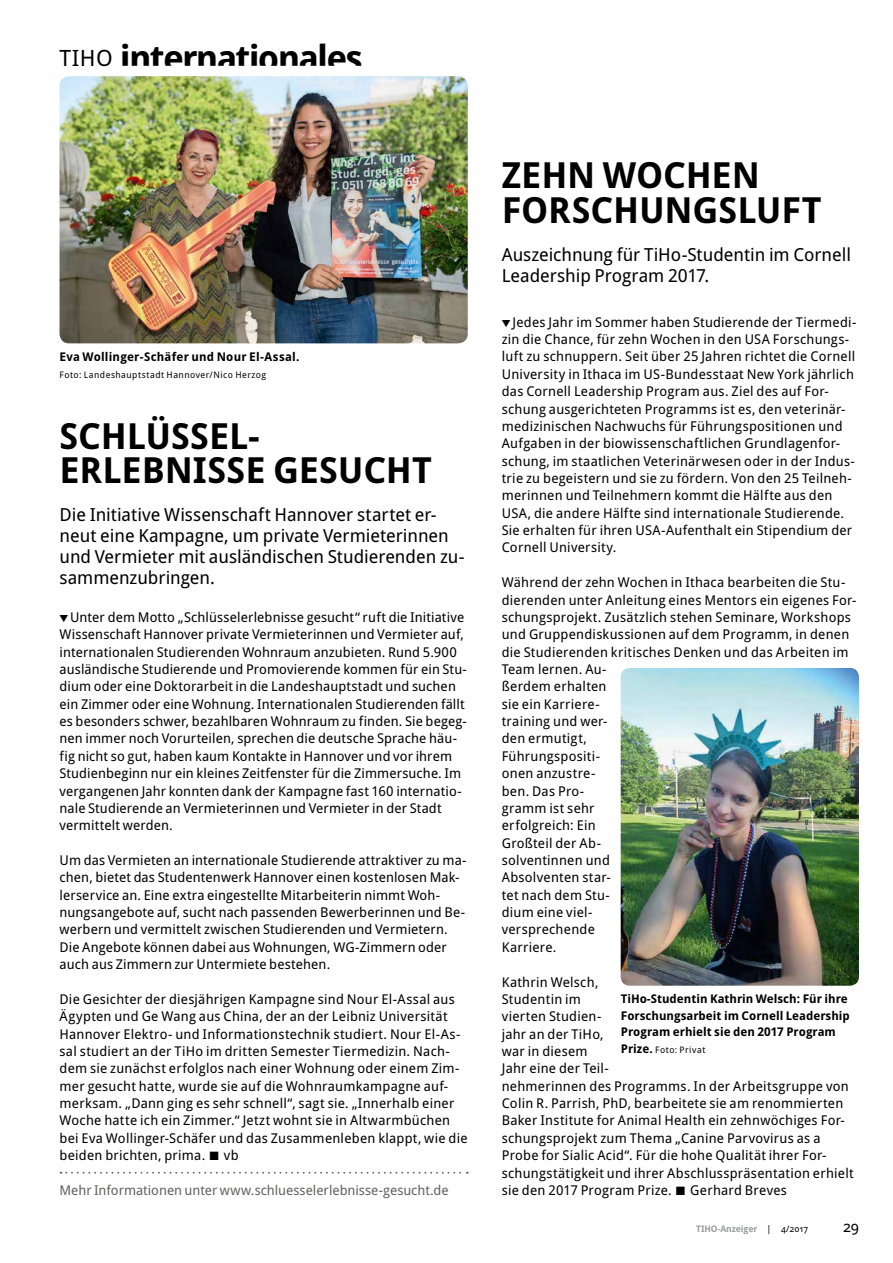
<style>
.page{position:relative;width:893px;height:1263px;background:#fff}
.page>*{position:absolute;margin:0;border:0;box-sizing:border-box;transform-origin:0 0}
.t1{font:700 36px/34.5px "Droid Sans Pro";letter-spacing:-.005em;color:#000}
.t2{font:700 36px "Droid Sans Pro";letter-spacing:-.05em;color:#000}
.t3{font:18px/21px "Droid Sans Pro";color:#000}
.t4{font:15px "Droid Sans Pro";color:#000}
.t5{font:13.5px/17.4px "Droid Sans Pro";letter-spacing:.015em;color:#000}
.t6{font:13.5px "Droid Sans Pro";letter-spacing:-.005em;color:#636362}
.t7{font:700 12px/16.5px "Droid Sans Pro";color:#000}
.t8{font:9px "Droid Sans Pro";letter-spacing:.05em;color:#000}
.t9{font:700 9px "Droid Sans Pro";letter-spacing:-.01em;color:#9c9d9d}
.s1{font-weight:400;font-size:22.5px}
.s2{font-family:"Sonderz ES1 Normal"}
.s3{font-weight:400;color:#000}
.s4{font-weight:700;font-size:12px}
</style>
<div class="page">
<img style="left:60px;top:76px;width:408px;height:267px">
<svg style="left:60px;top:1172px;width:408px;height:2px"></svg>
<img style="left:621px;top:668px;width:238px;height:318px">
<p class="t2" style="left:60px;top:32px;width:305px"><span class="s1">TIHO</span> internationales</p>
<p class="t7" style="left:60px;top:348px;width:241px">Eva Wollinger-Schäfer und Nour El-Assal.</p>
<p class="t8" style="left:60px;top:368px;width:208px">Foto: Landeshauptstadt Hannover/Nico Herzog</p>
<p class="t1" style="left:60px;top:417px;width:374px">SCHLÜSSEL-<br>ERLEBNISSE GESUCHT</p>
<p class="t3" style="left:60px;top:503px;width:406px">Die Initiative Wissenschaft Hannover startet er&shy;neut eine Kampagne, um private Vermieterinnen und Vermieter mit ausländischen Studierenden zu&shy;sammenzubringen.</p>
<p class="t5" style="left:60px;top:608px;width:409px;text-indent:11px">Unter dem Motto „Schlüsselerlebnisse gesucht“ ruft die Initiative Wissenschaft Hannover private Vermieterinnen und Vermieter auf, internationalen Studierenden Wohnraum anzubieten. Rund 5.900 ausländische Studierende und Promovierende kommen für ein Stu&shy;dium oder eine Doktorarbeit in die Landeshauptstadt und suchen ein Zimmer oder eine Wohnung. Internationalen Studierenden fällt es besonders schwer, bezahlbaren Wohnraum zu finden. Sie begeg&shy;nen immer noch Vorurteilen, sprechen die deutsche Sprache häu&shy;fig nicht so gut, haben kaum Kontakte in Hannover und vor ihrem Studienbeginn nur ein kleines Zeitfenster für die Zimmersuche. Im vergangenen Jahr konnten dank der Kampagne fast 160 internatio&shy;nale Studierende an Vermieterinnen und Vermieter in der Stadt vermittelt werden.</p>
<p class="t5" style="left:60px;top:851px;width:409px">Um das Vermieten an internationale Studierende attraktiver zu ma&shy;chen, bietet das Studentenwerk Hannover einen kostenlosen Mak&shy;lerservice an. Eine extra eingestellte Mitarbeiterin nimmt Woh&shy;nungsangebote auf, sucht nach passenden Bewerberinnen und Be&shy;werbern und vermittelt zwischen Studierenden und Vermietern.<br>Die Angebote können dabei aus Wohnungen, WG-Zimmern oder auch aus Zimmern zur Untermiete bestehen.</p>
<p class="t5" style="left:60px;top:990px;width:410px">Die Gesichter der diesjährigen Kampagne sind Nour El-Assal aus Ägypten und Ge Wang aus China, der an der Leibniz Universität Hannover Elektro- und Informationstechnik studiert. Nour El-As&shy;sal studiert an der TiHo im dritten Semester Tiermedizin. Nach&shy;dem sie zunächst erfolglos nach einer Wohnung oder einem Zim&shy;mer gesucht hatte, wurde sie auf die Wohnraumkampagne auf&shy;merksam. „Dann ging es sehr schnell“, sagt sie. „Innerhalb einer Woche hatte ich ein Zimmer.“ Jetzt wohnt sie in Altwarmbüchen bei Eva Wollinger-Schäfer und das Zusammenleben klappt, wie die beiden brichten, prima.<span class="s2">W</span> vb</p>
<p class="t6" style="left:60px;top:1181px;width:391px">Mehr Informationen unter www.schluesselerlebnisse-gesucht.de</p>
<p class="t1" style="left:502px;top:157px;width:321px">ZEHN WOCHEN<br>FORSCHUNGSLUFT</p>
<p class="t3" style="left:502px;top:243px;width:351px">Auszeichnung für TiHo-Studentin im Cornell<br>Leadership Program 2017.</p>
<p class="t5" style="left:502px;top:313px;width:356px;text-indent:11px">Jedes Jahr im Sommer haben Studierende der Tiermedi&shy;zin die Chance, für zehn Wochen in den USA Forschungs&shy;luft zu schnuppern. Seit über 25 Jahren richtet die Cornell University in Ithaca im US-Bundesstaat New York jährlich das Cornell Leadership Program aus. Ziel des auf For&shy;schung ausgerichteten Programms ist es, den veterinär&shy;medizinischen Nachwuchs für Führungspositionen und Aufgaben in der biowissenschaftlichen Grundlagenfor&shy;schung, im staatlichen Veterinärwesen oder in der Indus&shy;trie zu begeistern und sie zu fördern. Von den 25 Teilneh&shy;merinnen und Teilnehmern kommt die Hälfte aus den USA, die andere Hälfte sind internationale Studierende.<br>Sie erhalten für ihren USA-Aufenthalt ein Stipendium der Cornell University.</p>
<p class="t5" style="left:502px;top:573px;width:356px">Während der zehn Wochen in Ithaca bearbeiten die Stu&shy;dierenden unter Anleitung eines Mentors ein eigenes For&shy;schungsprojekt. Zusätzlich stehen Seminare, Workshops und Gruppendiskussionen auf dem Programm, in denen die Studierenden kritisches Denken und das Arbeiten im<br>Team lernen. Au-<br>ßerdem erhalten<br>sie ein Karriere-<br>training und wer-<br>den ermutigt,<br>Führungspositi-<br>onen anzustre-<br>ben. Das Pro-<br>gramm ist sehr<br>erfolgreich: Ein<br>Großteil der Ab-<br>solventinnen und<br>Absolventen star-<br>tet nach dem Stu-<br>dium eine viel-<br>versprechende<br>Karriere.</p>
<p class="t5" style="left:502px;top:972px;width:354px">Kathrin Welsch,<br>Studentin im<br>vierten Studien-<br>jahr an der TiHo,<br>war in diesem<br>Jahr eine der Teil-<br>nehmerinnen des Programms. In der Arbeitsgruppe von Colin R. Parrish, PhD, bearbeitete sie am renommierten Baker Institute for Animal Health ein zehnwöchiges For&shy;schungsprojekt zum Thema „Canine Parvovirus as a Probe for Sialic Acid“. Für die hohe Qualität ihrer For&shy;schungstätigkeit und ihrer Abschlusspräsentation erhielt sie den 2017 Program Prize.<span class="s2">W</span> Gerhard Breves</p>
<p class="t9" style="left:696px;top:1222px;width:113px">TIHO-Anzeiger <span class="s3">| 4/2017</span></p>
<p class="t4" style="left:843px;top:1216px;width:17px">29</p>
<p class="t7" style="left:621px;top:990px;width:231px">TiHo-Studentin Kathrin Welsch: Für ihre<br>Forschungsarbeit im Cornell Leadership<br>Program erhielt sie den 2017 Program</p>
<p class="t8" style="left:621px;top:1043px;width:86px"><span class="s4">Prize.</span> Foto: Privat</p>
</div>
